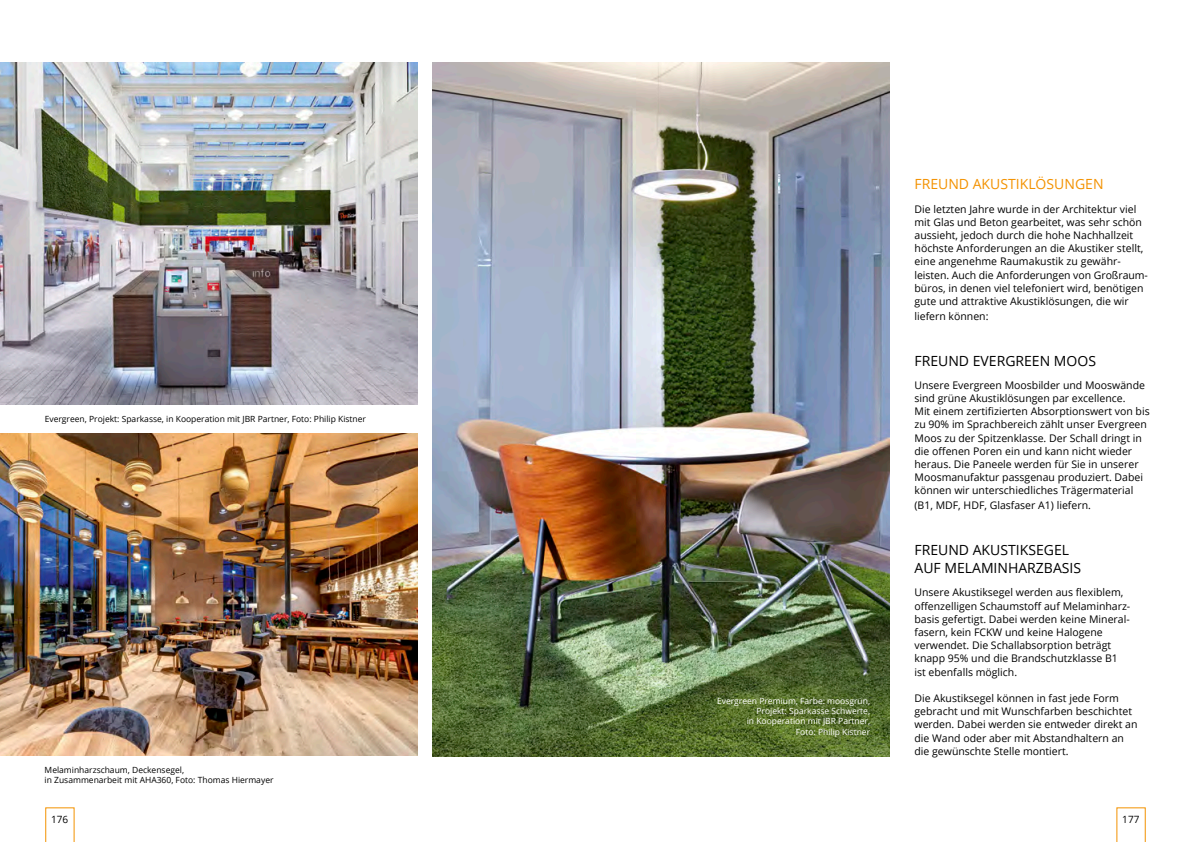
<style>
.page{position:relative;width:1191px;height:842px;background:#fff}
.page>*{position:absolute;margin:0;border:0;box-sizing:border-box;transform-origin:0 0}
.t1{font:14px/18px "Open Sans";color:#000}
.t2{font:14px "Open Sans";color:#f39200}
.t3{font:10.5px/13.2px "Open Sans";color:#000}
.t4{font:10px "Open Sans";color:#000}
.t5{font:8.5px/10.2px "Open Sans";color:#000}
.t6{font:8.5px/10.2px "Open Sans";color:#fff;text-align:right}
</style>
<div class="page">
<img style="left:432px;top:62px;width:457px;height:695px">
<img style="left:0;top:433px;width:418px;height:322px">
<img style="left:0;top:62px;width:418px;height:342px">
<svg style="left:45px;top:807px;width:29px;height:35px"></svg>
<svg style="left:1116px;top:807px;width:29px;height:35px"></svg>
<p class="t5" style="left:45px;top:414px;width:323px">Evergreen, Projekt: Sparkasse, in Kooperation mit JBR Partner, Foto: Philip Kistner</p>
<p class="t5" style="left:45px;top:765px;width:230px">Melaminharzschaum, Deckensegel,<br>in Zusammenarbeit mit AHA360, Foto: Thomas Hiermayer</p>
<p class="t6" style="left:717px;top:695px;width:155px">Evergreen Premium, Farbe: moosgrün,<br>Projekt: Sparkasse Schwerte,<br>in Kooperation mit JBR Partner,<br>Foto: Philip Kistner</p>
<h1 class="t2" style="left:914px;top:175px;width:190px">FREUND AKUSTIKLÖSUNGEN</h1>
<p class="t3" style="left:914px;top:202px;width:235px">Die letzten Jahre wurde in der Architektur viel mit Glas und Beton gearbeitet, was sehr schön aussieht, jedoch durch die hohe Nachhallzeit höchste Anforderungen an die Akustiker stellt, eine angenehme Raumakustik zu gewähr&shy;leisten. Auch die Anforderungen von Großraum&shy;büros, in denen viel telefoniert wird, benötigen gute und attraktive Akustiklösungen, die wir</p>
<p class="t3" style="left:914px;top:309px;width:75px">liefern können:</p>
<h1 class="t1" style="left:914px;top:351px;width:183px">FREUND EVERGREEN MOOS</h1>
<p class="t3" style="left:914px;top:378px;width:237px">Unsere Evergreen Moosbilder und Mooswände sind grüne Akustiklösungen par excellence.<br>Mit einem zertifizierten Absorptionswert von bis zu 90% im Sprachbereich zählt unser Evergreen Moos zu der Spitzenklasse. Der Schall dringt in die offenen Poren ein und kann nicht wieder heraus. Die Paneele werden für Sie in unserer Moosmanufaktur passgenau produziert. Dabei können wir unterschiedliches Trägermaterial</p>
<p class="t3" style="left:914px;top:499px;width:178px">(B1, MDF, HDF, Glasfaser A1) liefern.</p>
<h1 class="t1" style="left:914px;top:541px;width:168px">FREUND AKUSTIKSEGEL<br>AUF MELAMINHARZBASIS</h1>
<p class="t3" style="left:914px;top:586px;width:217px">Unsere Akustiksegel werden aus flexiblem, offenzelligen Schaumstoff auf Melaminharz&shy;basis gefertigt. Dabei werden keine Mineral&shy;fasern, kein FCKW und keine Halogene verwendet. Die Schallabsorption beträgt knapp 95% und die Brandschutzklasse B1 ist ebenfalls möglich.</p>
<p class="t3" style="left:914px;top:691px;width:224px">Die Akustiksegel können in fast jede Form gebracht und mit Wunschfarben beschichtet werden. Dabei werden sie entweder direkt an die Wand oder aber mit Abstandhaltern an die gewünschte Stelle montiert.</p>
<p class="t4" style="left:51px;top:812px;width:19px">176</p>
<p class="t4" style="left:1122px;top:812px;width:19px">177</p>
</div>
